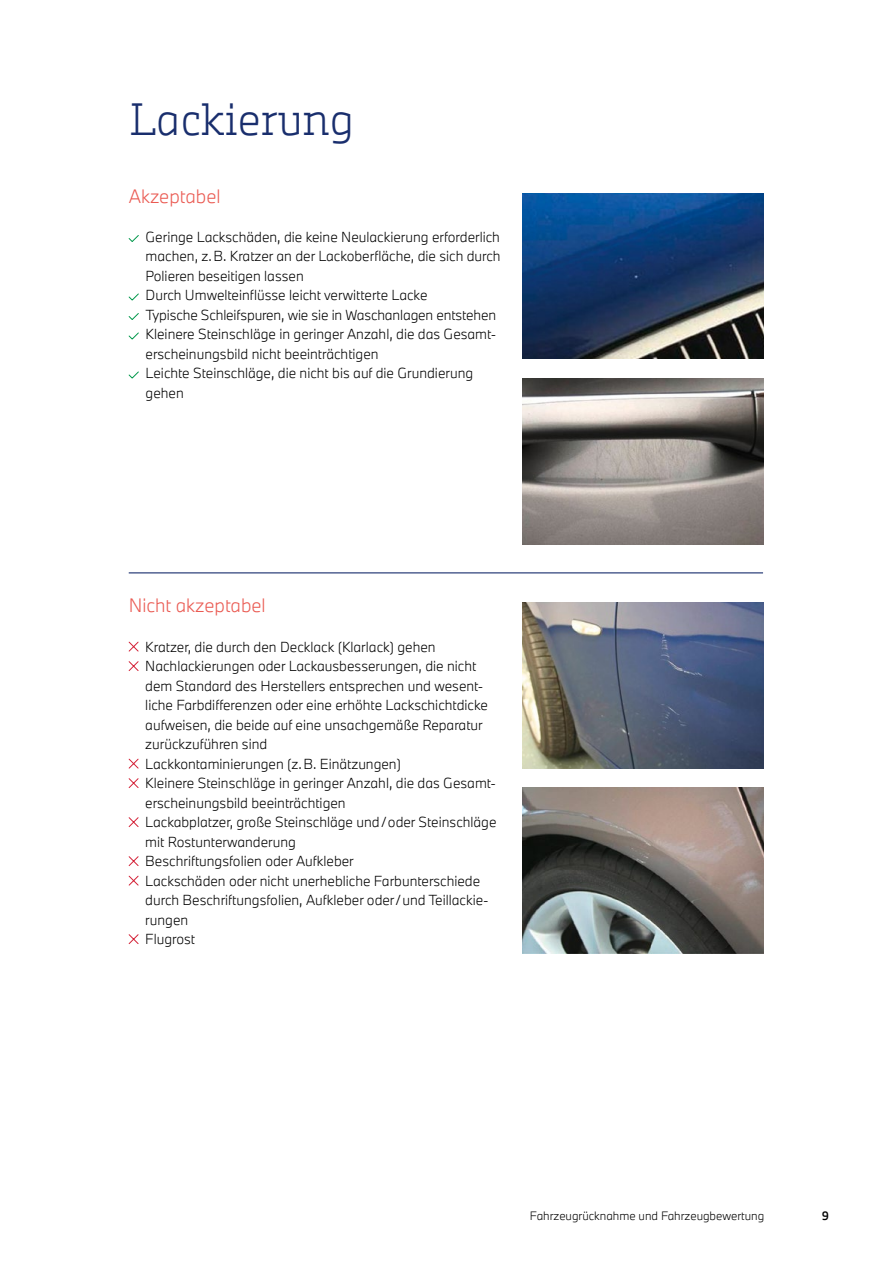
<style>
.page{position:relative;width:893px;height:1263px;background:#fff}
.page>*{position:absolute;margin:0;border:0;box-sizing:border-box;transform-origin:0 0}
.t1{font:300 42px "Alphabet Slab Pro";color:#192e6d}
.t2{font:300 18px "Alphabet Sans Pro";color:#ea5a52}
.t3{font:300 13.5px/19.5px "Alphabet Sans Pro";color:#000}
.t4{font:300 11.25px "Alphabet Sans Pro";color:#000}
.t5{font:500 11.25px "Alphabet Sans Pro";color:#000}
</style>
<div class="page">
<img style="left:523px;top:193px;width:241px;height:166px">
<img style="left:523px;top:602px;width:241px;height:166px">
<img style="left:523px;top:378px;width:241px;height:166px">
<img style="left:523px;top:788px;width:241px;height:165px">
<hr style="left:129px;top:572px;width:634px;height:1px;background:#192e6d">
<svg style="left:128px;top:235px;width:11px;height:7px"></svg>
<svg style="left:128px;top:293px;width:11px;height:8px"></svg>
<svg style="left:128px;top:313px;width:11px;height:7px"></svg>
<svg style="left:128px;top:332px;width:11px;height:8px"></svg>
<svg style="left:128px;top:371px;width:11px;height:8px"></svg>
<svg style="left:128px;top:641px;width:11px;height:11px"></svg>
<svg style="left:128px;top:661px;width:11px;height:10px"></svg>
<svg style="left:128px;top:758px;width:11px;height:11px"></svg>
<svg style="left:128px;top:778px;width:11px;height:10px"></svg>
<svg style="left:128px;top:817px;width:11px;height:10px"></svg>
<svg style="left:128px;top:856px;width:11px;height:10px"></svg>
<svg style="left:128px;top:875px;width:11px;height:11px"></svg>
<svg style="left:128px;top:934px;width:11px;height:10px"></svg>
<h1 class="t1" style="left:129px;top:90px;width:226px">Lackierung</h1>
<h2 class="t2" style="left:129px;top:184px;width:93px">Akzeptabel</h2>
<p class="t3" style="left:146px;top:227px;width:357px">Geringe Lackschäden, die keine Neulackierung erforderlich machen, z.B. Kratzer an der Lackoberfläche, die sich durch Polieren beseitigen lassen<br>Durch Umwelteinflüsse leicht verwitterte Lacke<br>Typische Schleifspuren, wie sie in Waschanlagen entstehen Kleinere Steinschläge in geringer Anzahl, die das Gesamt&shy;erscheinungsbild nicht beeinträchtigen<br>Leichte Steinschläge, die nicht bis auf die Grundierung gehen</p>
<h2 class="t2" style="left:129px;top:593px;width:138px">Nicht akzeptabel</h2>
<p class="t3" style="left:145px;top:636px;width:353px">Kratzer, die durch den Decklack (Klarlack) gehen Nachlackierungen oder Lackausbesserungen, die nicht dem Standard des Herstellers entsprechen und wesent&shy;liche Farbdifferenzen oder eine erhöhte Lackschichtdicke aufweisen, die beide auf eine unsachgemäße Reparatur zurückzuführen sind<br>Lackkontaminierungen (z.B. Einätzungen)<br>Kleinere Steinschläge in geringer Anzahl, die das Gesamt&shy;erscheinungsbild beeinträchtigen<br>Lackabplatzer, große Steinschläge und/oder Steinschläge mit Rostunterwanderung<br>Beschriftungsfolien oder Aufkleber<br>Lackschäden oder nicht unerhebliche Farbunterschiede durch Beschriftungsfolien, Aufkleber oder/und Teillackie&shy;rungen<br>Flugrost</p>
<p class="t4" style="left:530px;top:1208px;width:236px">Fahrzeugrücknahme und Fahrzeugbewertung</p>
<p class="t5" style="left:822px;top:1208px;width:9px">9</p>
</div>
